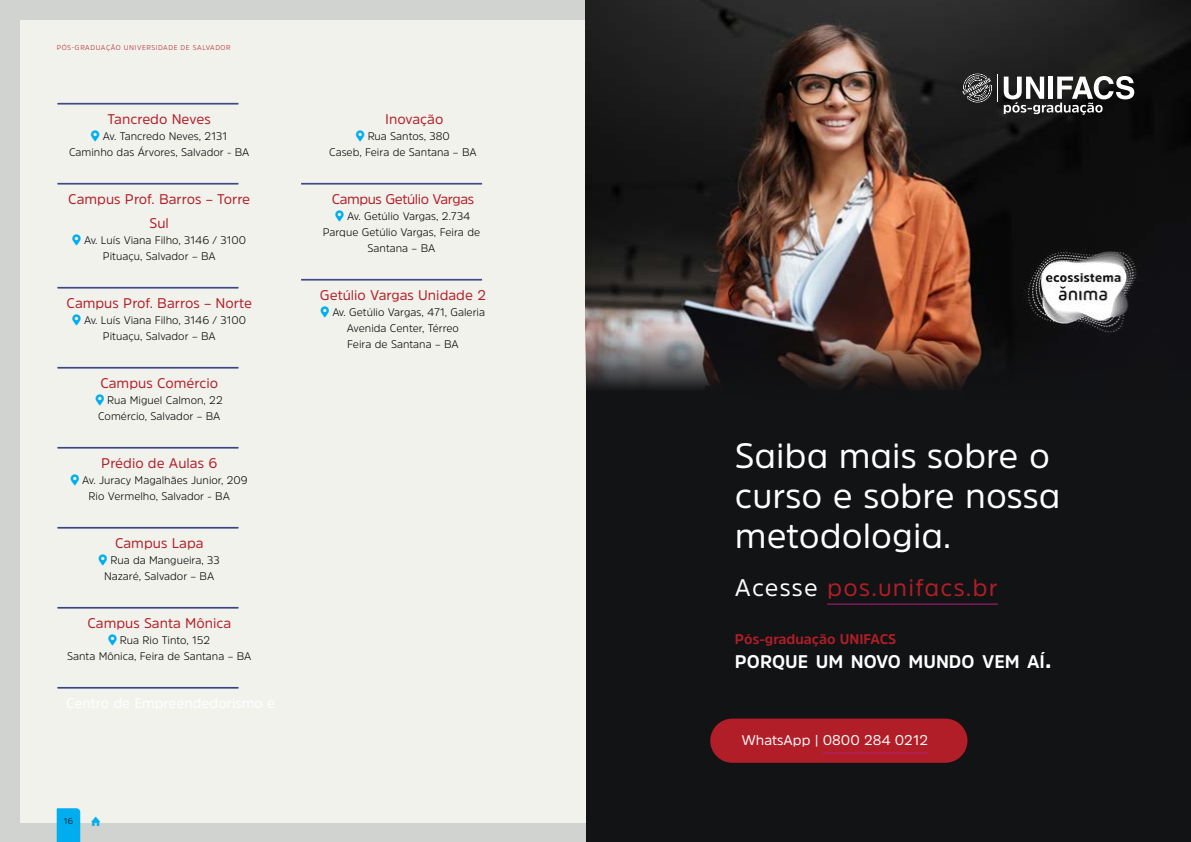
<style>
.page{position:relative;width:1191px;height:842px;background:#d1d3d0}
.page>*{position:absolute;margin:0;border:0;box-sizing:border-box;transform-origin:0 0}
.t1{font:35px/40px "Amsi Pro";color:#fff}
.t2{font:24px "Amsi Pro";letter-spacing:.05em;color:#b21e27}
.t3{font:700 18.2px "Amsi Pro";color:#fff}
.t4{font:14px/24px "Amsi Pro";color:#b21e27;text-align:center}
.t5{font:14px "Amsi Pro";color:#fff}
.t6{font:700 14px "Amsi Pro";color:#b21e27}
.t7{font:14px "Amsi Pro";letter-spacing:-.03em;color:#b21e27}
.t8{font:300 11px/16px "Amsi Pro";color:#000}
.t9{font:300 8.5px "Amsi Pro";color:#000}
.t10{font:300 7px "Amsi Pro";letter-spacing:.08em;color:#b21e27}
.s1{color:#fff}
.s2{font-size:26px}
</style>
<div class="page">
<div style="left:20px;top:20px;width:1151px;height:802px;background:#f2f2ed"></div>
<div style="left:587px;top:0;width:604px;height:842px;background:#121315"></div>
<svg style="left:57px;top:808px;width:23px;height:34px"></svg>
<hr style="left:57px;top:103px;width:181px;height:1px;background:#353d83">
<hr style="left:57px;top:104px;width:181px;height:1px;background:#353d83">
<hr style="left:57px;top:183px;width:181px;height:1px;background:#353d83">
<hr style="left:57px;top:184px;width:181px;height:1px;background:#353d83">
<hr style="left:57px;top:287px;width:181px;height:1px;background:#353d83">
<hr style="left:57px;top:288px;width:181px;height:1px;background:#353d83">
<hr style="left:57px;top:367px;width:181px;height:1px;background:#353d83">
<hr style="left:57px;top:368px;width:181px;height:1px;background:#353d83">
<hr style="left:57px;top:447px;width:181px;height:1px;background:#353d83">
<hr style="left:57px;top:448px;width:181px;height:1px;background:#353d83">
<hr style="left:57px;top:527px;width:181px;height:1px;background:#353d83">
<hr style="left:57px;top:528px;width:181px;height:1px;background:#353d83">
<hr style="left:57px;top:607px;width:181px;height:1px;background:#353d83">
<hr style="left:57px;top:608px;width:181px;height:1px;background:#353d83">
<hr style="left:57px;top:687px;width:181px;height:1px;background:#353d83">
<hr style="left:57px;top:688px;width:181px;height:1px;background:#353d83">
<hr style="left:301px;top:183px;width:181px;height:1px;background:#353d83">
<hr style="left:301px;top:184px;width:181px;height:1px;background:#353d83">
<hr style="left:301px;top:279px;width:181px;height:1px;background:#353d83">
<hr style="left:301px;top:280px;width:181px;height:1px;background:#353d83">
<div style="left:710px;top:719px;width:257px;height:44px;background:#b21e27;border-radius:22px"></div>
<img style="left:585px;top:0;width:606px;height:401px">
<hr style="left:822px;top:753px;width:106px;height:1px;background:#b51e84">
<hr style="left:827px;top:604px;width:171px;height:1px;background:#b51e84">
<svg style="left:962px;top:71px;width:172px;height:44px"></svg>
<img style="left:1022px;top:225px;width:153px;height:123px">
<p class="t10" style="left:57px;top:42px;width:175px">PÓS-GRADUAÇÃO UNIVERSIDADE DE SALVADOR</p>
<p class="t4" style="left:108px;top:107px;width:105px">Tancredo Neves</p>
<p class="t8" style="left:69px;top:128px;width:182px;text-indent:34px">Av. Tancredo Neves, 2131<br>Caminho das Árvores, Salvador - BA</p>
<p class="t4" style="left:68px;top:187px;width:183px">Campus Prof. Barros – Torre<br>Sul</p>
<p class="t8" style="left:103px;top:232px;width:145px;text-indent:-19px">Av. Luís Viana Filho, 3146 / 3100<br>Pituaçu, Salvador – BA</p>
<p class="t4" style="left:67px;top:291px;width:187px">Campus Prof. Barros – Norte</p>
<p class="t8" style="left:103px;top:312px;width:145px;text-indent:-19px">Av. Luís Viana Filho, 3146 / 3100<br>Pituaçu, Salvador – BA</p>
<p class="t4" style="left:100px;top:371px;width:119px">Campus Comércio</p>
<p class="t8" style="left:98px;top:392px;width:126px;text-align:right">Rua Miguel Calmon, 22<br>Comércio, Salvador – BA</p>
<p class="t4" style="left:101px;top:451px;width:118px">Prédio de Aulas 6</p>
<p class="t8" style="left:89px;top:472px;width:161px;text-indent:-6px">Av. Juracy Magalhães Junior, 209<br>Rio Vermelho, Salvador - BA</p>
<p class="t4" style="left:115px;top:531px;width:90px">Campus Lapa</p>
<p class="t8" style="left:104px;top:552px;width:117px;text-align:center">Rua da Mangueira, 33<br>Nazaré, Salvador – BA</p>
<p class="t4" style="left:87px;top:611px;width:145px">Campus Santa Mônica</p>
<p class="t8" style="left:67px;top:632px;width:186px;text-indent:53px">Rua Rio Tinto, 152<br>Santa Mônica, Feira de Santana – BA</p>
<p class="t9" style="left:64px;top:815px;width:11px">16</p>
<p class="t4" style="left:385px;top:107px;width:60px">Inovação</p>
<p class="t8" style="left:329px;top:128px;width:149px;text-indent:39px">Rua Santos, 380<br>Caseb, Feira de Santana – BA</p>
<p class="t7" style="left:332px;top:189px;width:144px">Campus Getúlio Vargas</p>
<p class="t8" style="left:347px;top:208px;width:124px">Av. Getúlio Vargas, 2.734</p>
<p class="t8" style="left:323px;top:224px;width:159px">Parque Getúlio Vargas, Feira de</p>
<p class="t8" style="left:368px;top:240px;width:69px">Santana – BA</p>
<p class="t4" style="left:320px;top:283px;width:168px">Getúlio Vargas Unidade 2</p>
<p class="t8" style="left:347px;top:304px;width:140px;text-indent:-15px">Av. Getúlio Vargas, 471, Galeria<br>Avenida Center, Térreo<br>Feira de Santana – BA</p>
<h1 class="t1" style="left:735px;top:435px;width:327px">Saiba mais sobre o curso e sobre nossa metodologia.</h1>
<h2 class="t2" style="left:735px;top:571px;width:264px"><span class="s1">Acesse</span> pos.unifacs.br</h2>
<p class="t6" style="left:735px;top:629px;width:163px">Pós-graduação UNIFACS</p>
<h3 class="t3" style="left:735px;top:649px;width:318px">PORQUE UM NOVO MUNDO VEM AÍ<span class="s2">.</span></h3>
<p class="t5" style="left:741px;top:730px;width:188px">WhatsApp | 0800 284 0212</p>
</div>
